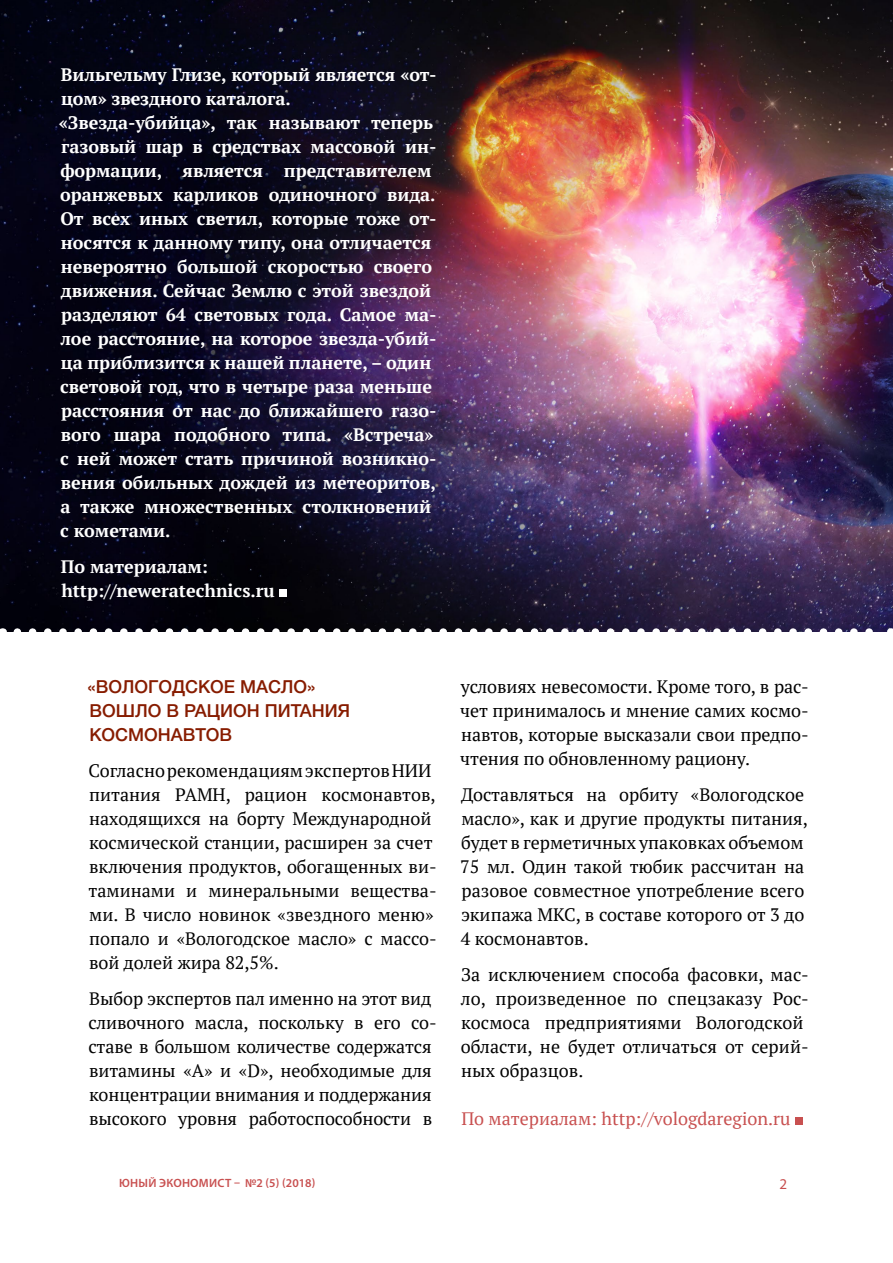
<style>
.page{position:relative;width:893px;height:1263px;background:#fff}
.page>*{position:absolute;margin:0;border:0;box-sizing:border-box;transform-origin:0 0}
.t1{font:18px/24px "PT Serif";color:#000}
.t2{font:700 18px/24px "PT Serif";color:#fff}
.t3{font:500 18px/24px "Helvetica Neue Cyr";color:#871c00}
.t4{font:18px "PT Serif";color:#c85050}
.t5{font:15px "Myriad Pro";color:#c85050}
.t6{font:600 12px "Myriad Pro";letter-spacing:.02em;color:#c85050}
</style>
<div class="page">
<div style="left:795px;top:1117px;width:8px;height:8px;background:#c85050"></div>
<img style="left:0;top:0;width:893px;height:631px">
<div style="left:279px;top:589px;width:8px;height:8px;background:#fff"></div>
<svg style="left:17px;top:628px;width:866px;height:4px"></svg>
<p class="t2" style="left:59px;top:63px;width:379px">Вильгельму Глизе, который является «от&shy;цом» звездного каталога. «Звезда-убийца», так называют теперь газовый шар в средствах массовой ин&shy;формации, является представителем оранжевых карликов одиночного вида.<br>От всех иных светил, которые тоже от&shy;носятся к данному типу, она отличается невероятно большой скоростью своего движения. Сейчас Землю с этой звездой разделяют 64 световых года. Самое ма&shy;лое расстояние, на которое звезда-убий&shy;ца приблизится к нашей планете, – один световой год, что в четыре раза меньше расстояния от нас до ближайшего газо&shy;вого шара подобного типа. «Встреча» с ней может стать причиной возникно&shy;вения обильных дождей из метеоритов, а также множественных столкновений с кометами.</p>
<p class="t2" style="left:61px;top:555px;width:215px">По материалам: http://neweratechnics.ru</p>
<p class="t3" style="left:88px;top:675px;width:264px">«ВОЛОГОДСКОЕ МАСЛО»<br>ВОШЛО В РАЦИОН ПИТАНИЯ<br>КОСМОНАВТОВ</p>
<p class="t1" style="left:89px;top:759px;width:350px">Согласно рекомендациям экспертов НИИ питания РАМН, рацион космонавтов, находящихся на борту Международной космической станции, расширен за счет включения продуктов, обогащенных ви&shy;таминами и минеральными вещества&shy;ми. В число новинок «звездного меню» попало и «Вологодское масло» с массо&shy;вой долей жира 82,5%.</p>
<p class="t1" style="left:89px;top:987px;width:350px">Выбор экспертов пал именно на этот вид сливочного масла, поскольку в его со&shy;ставе в большом количестве содержатся витамины «А» и «D», необходимые для концентрации внимания и поддержания высокого уровня работоспособности в</p>
<p class="t1" style="left:460px;top:675px;width:350px;text-align:justify">условиях невесомости. Кроме того, в рас&shy;чет принималось и мнение самих космо&shy;навтов, которые высказали свои предпо&shy;чтения по обновленному рациону.</p>
<p class="t1" style="left:460px;top:783px;width:349px">Доставляться на орбиту «Вологодское масло», как и другие продукты питания, будет в герметичных упаковках объемом 75 мл. Один такой тюбик рассчитан на разовое совместное употребление всего экипажа МКС, в составе которого от 3 до 4 космонавтов.</p>
<p class="t1" style="left:461px;top:963px;width:350px">За исключением способа фасовки, мас&shy;ло, произведенное по спецзаказу Рос&shy;космоса предприятиями Вологодской области, не будет отличаться от серий&shy;ных образцов.</p>
<p class="t4" style="left:461px;top:1107px;width:330px">По материалам: http://vologdaregion.ru</p>
<p class="t6" style="left:119px;top:1175px;width:198px">ЮНЫЙ ЭКОНОМИСТ – №2 (5) (2018)</p>
<p class="t5" style="left:779px;top:1175px;width:9px">2</p>
</div>
